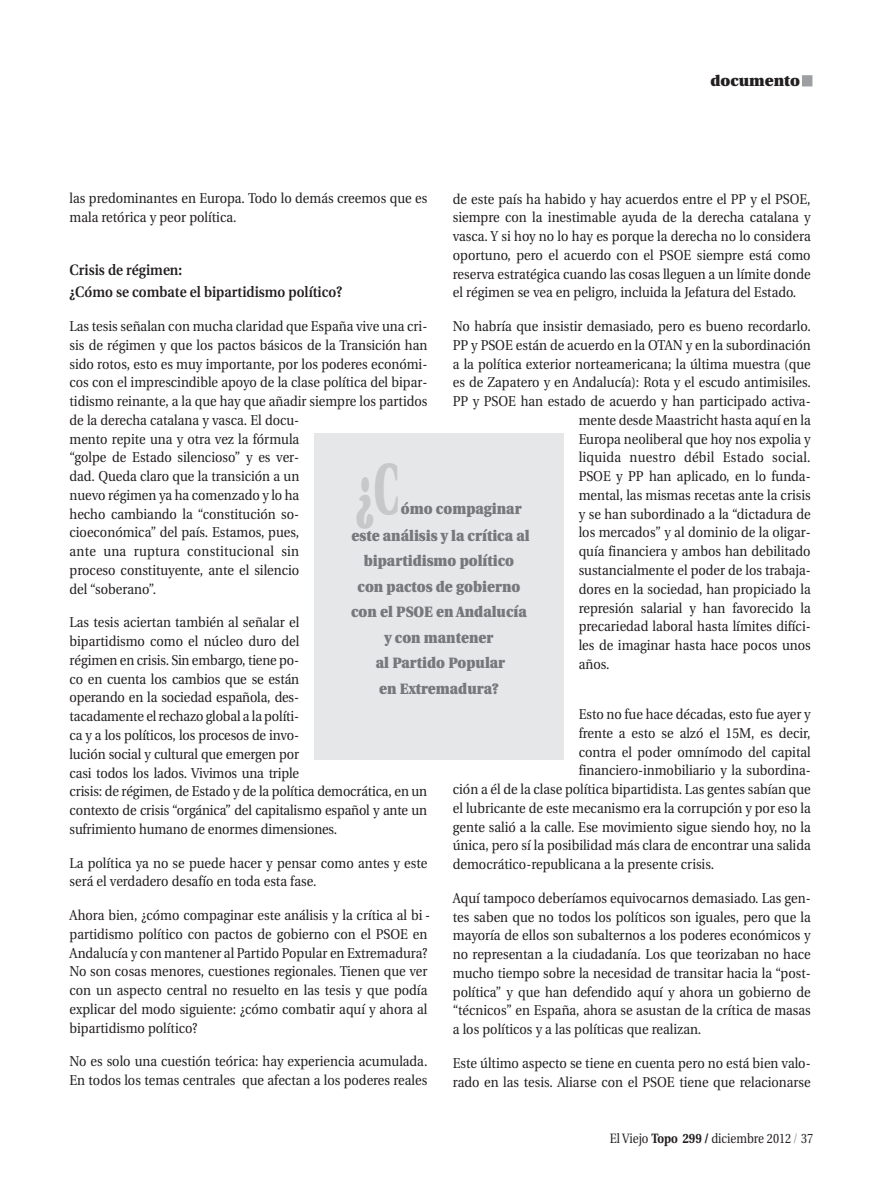
<style>
.page{position:relative;width:893px;height:1191px;background:#fff}
.page>*{position:absolute;margin:0;border:0;box-sizing:border-box;transform-origin:0 0}
.t1{font:900 72px "Utopia";color:#c7c8ca;scale:.5 1}
.t2{font:900 15px/25.5px "Utopia";color:#76787b;scale:.9 1}
.t3{font:600 15px/22.5px "Utopia";color:#231f20;scale:.9 1}
.t4{font:900 15px "Utopia";color:#231f20}
.t5{font:14.25px/18.8px "Utopia";color:#231f20;scale:.9 1}
.t6{font:14.25px "Utopia";letter-spacing:.02em;color:#231f20;scale:.9 1}
.t7{font:13.5px "Utopia";color:#231f20;scale:.85 1}
.s1{font-weight:700}
.s2{color:#9d9fa2}
</style>
<div class="page">
<div style="left:802px;top:75px;width:10px;height:11px;background:#9d9fa2"></div>
<div style="left:314px;top:433px;width:250px;height:326px;background:#e6e7e9"></div>
<p class="t4" style="left:710px;top:75px;width:91px">documento</p>
<p class="t5" style="left:70px;top:190px;width:399px">las predominantes en Europa. Todo lo demás creemos que es mala retórica y peor política.</p>
<p class="t3" style="left:70px;top:260px;width:304px">Crisis de régimen:<br>¿Cómo se combate el bipartidismo político?</p>
<p class="t5" style="left:70px;top:318px;width:399px">Las tesis señalan con mucha claridad que España vive una cri&shy;sis de régimen y que los pactos básicos de la Transición han sido rotos, esto es muy importante, por los poderes económi&shy;cos con el imprescindible apoyo de la clase política del bipar&shy;tidismo reinante, a la que hay que añadir siempre los partidos de la derecha catalana y vasca. El docu-<br>mento repite una y otra vez la fórmula<br>“golpe de Estado silencioso” y es ver-<br>dad. Queda claro que la transición a un<br>nuevo régimen ya ha comenzado y lo ha<br>hecho cambiando la “constitución so -<br>cioeconómica” del país. Estamos, pues,<br>ante una ruptura constitucional sin<br>proceso constituyente, ante el silencio<br>del “soberano”.</p>
<p class="t5" style="left:70px;top:614px;width:399px">Las tesis aciertan también al señalar el<br>bipartidismo como el núcleo duro del<br>régimen en crisis. Sin embargo, tiene po -<br>co en cuenta los cambios que se están<br>operando en la sociedad española, des-<br>tacadamente el rechazo global a la políti-<br>ca y a los políticos, los procesos de invo-<br>lución social y cultural que emer gen por<br>casi todos los lados. Vi vimos una triple<br>crisis: de régimen, de Estado y de la política democrática, en un contexto de crisis “orgánica” del capitalismo español y ante un sufrimiento humano de enormes di mensiones.</p>
<p class="t5" style="left:70px;top:854px;width:399px">La política ya no se puede hacer y pensar como antes y este será el verdadero desafío en toda esta fase.</p>
<p class="t5" style="left:70px;top:907px;width:402px">Ahora bien, ¿cómo compaginar este análisis y la crítica al bi - partidismo político con pactos de gobierno con el PSOE en Andalucía y con mantener al Partido Popular en Extremadura?<br>No son cosas menores, cuestiones regionales. Tienen que ver con un aspecto central no resuelto en las tesis y que podía explicar del modo siguiente: ¿cómo combatir aquí y ahora al bipartidismo político?</p>
<p class="t5" style="left:70px;top:1053px;width:399px">No es solo una cuestión teórica: hay experiencia acumulada.<br>En todos los temas centrales que afectan a los poderes reales</p>
<p class="t5" style="left:453px;top:190px;width:399px;text-align:justify">de este país ha habido y hay acuerdos entre el PP y el PSOE, siempre con la inestimable ayuda de la derecha catalana y vasca. Y si hoy no lo hay es porque la derecha no lo considera oportuno, pero el acuerdo con el PSOE siempre está como reserva estratégica cuando las cosas lleguen a un límite donde el régimen se vea en peligro, incluida la Jefatura del Estado.</p>
<p class="t5" style="left:453px;top:318px;width:399px">No habría que insistir demasiado, pero es bueno recordarlo.</p>
<p class="t5" style="left:453px;top:337px;width:399px">PP y PSOE están de acuerdo en la OTAN y en la subordinación</p>
<p class="t5" style="left:453px;top:355px;width:399px">a la política exterior norteamericana; la última muestra (que</p>
<p class="t5" style="left:453px;top:374px;width:399px">es de Zapatero y en Andalucía): Rota y el escudo antimisiles.</p>
<p class="t5" style="left:453px;top:393px;width:399px">PP y PSOE han estado de acuerdo y han participado activa-</p>
<p class="t5" style="left:579px;top:412px;width:259px">mente desde Maas tricht hasta aquí en la</p>
<p class="t5" style="left:579px;top:430px;width:259px">Europa neoliberal que hoy nos expolia y</p>
<p class="t6" style="left:579px;top:452px;width:259px">liquida nuestro débil Estado social.</p>
<p class="t5" style="left:579px;top:468px;width:259px">PSOE y PP han aplicado, en lo funda-</p>
<p class="t5" style="left:579px;top:487px;width:259px">mental, las mismas re cetas ante la crisis</p>
<p class="t5" style="left:579px;top:506px;width:259px">y se han subordinado a la “dictadura de</p>
<p class="t5" style="left:579px;top:524px;width:259px">los mercados” y al do minio de la oligar-</p>
<p class="t5" style="left:579px;top:543px;width:259px">quía financiera y ambos han debilitado</p>
<p class="t5" style="left:579px;top:562px;width:259px">sustancialmente el poder de los trabaja-</p>
<p class="t5" style="left:579px;top:581px;width:259px">dores en la sociedad, han propiciado la</p>
<p class="t5" style="left:579px;top:599px;width:259px">represión salarial y han favorecido la</p>
<p class="t5" style="left:579px;top:618px;width:259px">precariedad laboral hasta límites difíci-</p>
<p class="t5" style="left:579px;top:637px;width:259px">les de imaginar hasta hace pocos unos</p>
<p class="t5" style="left:579px;top:656px;width:36px">años.</p>
<p class="t5" style="left:579px;top:706px;width:259px">Esto no fue hace décadas, esto fue ayer y</p>
<p class="t5" style="left:579px;top:725px;width:259px">fren te a esto se alzó el 15M, es decir,</p>
<p class="t5" style="left:579px;top:743px;width:259px">con tra el poder omnímodo del capital</p>
<p class="t5" style="left:579px;top:762px;width:259px">financiero-inmobiliario y la subordina-</p>
<p class="t5" style="left:453px;top:781px;width:399px">ción a él de la clase política bipartidista. Las gentes sabían que</p>
<p class="t5" style="left:453px;top:800px;width:399px">el lubricante de este mecanismo era la corrupción y por eso la</p>
<p class="t5" style="left:453px;top:818px;width:399px">gente salió a la calle. Ese movimiento sigue siendo hoy, no la</p>
<p class="t5" style="left:453px;top:837px;width:399px">única, pero sí la posibilidad más clara de encontrar una salida</p>
<p class="t5" style="left:453px;top:856px;width:292px">democrático-republicana a la presente crisis.</p>
<p class="t5" style="left:453px;top:890px;width:399px;text-align:justify">Aquí tampoco deberíamos equivocarnos demasiado. Las gen&shy;tes saben que no todos los políticos son iguales, pero que la mayoría de ellos son subalternos a los poderes económicos y no representan a la ciudadanía. Los que teorizaban no hace mucho tiempo sobre la necesidad de transitar hacia la “post - política” y que han defendido aquí y ahora un gobierno de “técnicos” en España, ahora se asustan de la crítica de masas a los políticos y a las políticas que realizan.</p>
<p class="t5" style="left:453px;top:1055px;width:399px">Este último aspecto se tiene en cuenta pero no está bien valo&shy;rado en las tesis. Aliarse con el PSOE tiene que relacionarse</p>
<h1 class="t1" style="left:356px;top:459px;width:86px">¿C</h1>
<p class="t2" style="left:352px;top:496px;width:199px;line-height:27px;text-indent:49px">ómo compaginar este análisis y la crítica al</p>
<p class="t2" style="left:351px;top:549px;width:197px;text-align:center">bipartidismo político con pactos de gobierno con el PSOE en Andalucía y con mantener<br>al Partido Popular<br>en Extremadura?</p>
<p class="t7" style="left:610px;top:1133px;width:241px">El Viejo <span class="s1">Topo 299 /</span> diciembre 2012 <span class="s2">/</span> 37</p>
</div>
